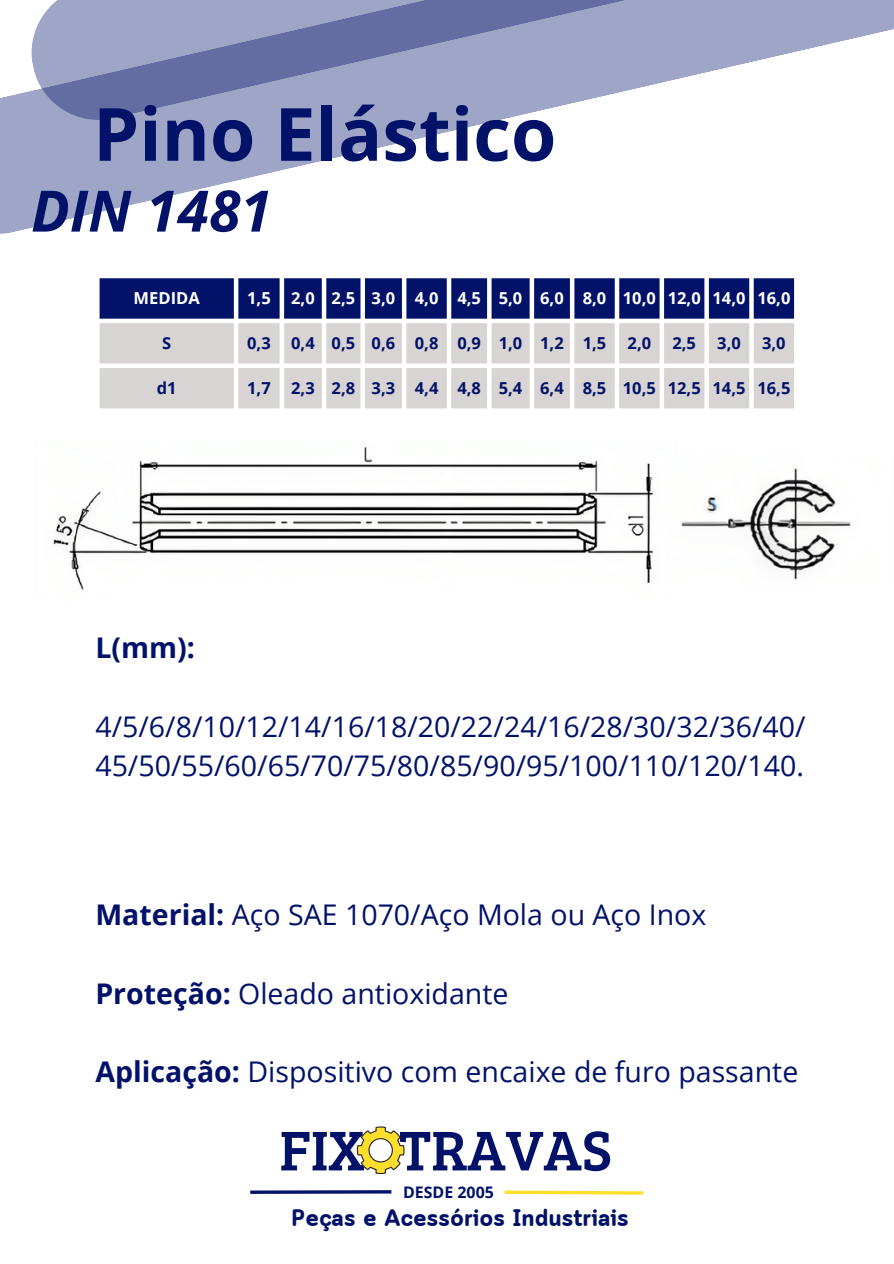
<style>
.page{position:relative;width:894px;height:1264px;background:#fff}
.page>*{position:absolute;margin:0;border:0;box-sizing:border-box;transform-origin:0 0}
.t1{font:700 73.35px "Open Sans";color:#021269}
.t2{font:57.75px "Bree Serif";color:#021269}
.t3{font:italic 700 57.15px "Open Sans";color:#021269}
.t4{font:28.5px/39.3px "Open Sans";color:#021269}
.t5{font:700 28.5px "Open Sans";color:#021269}
.t6{font:700 23.85px "Cloud Soft";color:#021269}
.t7{font:700 16.5px "Open Sans";color:#021269}
.t8{font:700 16.5px "Open Sans";color:#fff}
.t9{font:700 15.9px "Open Sans";color:#021269}
.s1{font-weight:700}
</style>
<div class="page">
<svg style="left:0;top:92px;width:472px;height:142px;fill:#9fa5c6"></svg>
<svg style="left:25px;top:0;width:868px;height:126px;fill:#9fa5c6"></svg>
<svg style="left:99px;top:278px;width:694px;height:41px;background:#1b2977"></svg>
<svg style="left:99px;top:323px;width:694px;height:85px;background:#ddd9d9"></svg>
<img style="left:53px;top:447px;width:601px;height:143px">
<img style="left:681px;top:468px;width:170px;height:112px">
<hr style="left:250px;top:1190px;width:141px;height:3px;background:#021269">
<svg style="left:504px;top:1190px;width:140px;height:5px"></svg>
<svg style="left:357px;top:1126px;width:47px;height:47px"></svg>
<p class="t1" style="left:93px;top:82px;width:464px">Pino Elástico</p>
<p class="t3" style="left:31px;top:170px;width:242px">DIN 1481</p>
<p class="t8" style="left:134px;top:286px;width:68px">MEDIDA</p>
<p class="t8" style="left:247px;top:286px;width:25px">1,5</p>
<p class="t8" style="left:291px;top:286px;width:25px">2,0</p>
<p class="t8" style="left:331px;top:286px;width:25px">2,5</p>
<p class="t8" style="left:371px;top:286px;width:25px">3,0</p>
<p class="t8" style="left:414px;top:286px;width:25px">4,0</p>
<p class="t8" style="left:457px;top:286px;width:25px">4,5</p>
<p class="t8" style="left:498px;top:286px;width:25px">5,0</p>
<p class="t8" style="left:540px;top:286px;width:25px">6,0</p>
<p class="t8" style="left:582px;top:286px;width:25px">8,0</p>
<p class="t8" style="left:622px;top:286px;width:35px">10,0</p>
<p class="t8" style="left:667px;top:286px;width:35px">12,0</p>
<p class="t8" style="left:712px;top:286px;width:35px">14,0</p>
<p class="t8" style="left:757px;top:286px;width:35px">16,0</p>
<p class="t7" style="left:162px;top:331px;width:11px">S</p>
<p class="t7" style="left:247px;top:331px;width:25px">0,3</p>
<p class="t7" style="left:291px;top:331px;width:25px">0,4</p>
<p class="t7" style="left:331px;top:331px;width:25px">0,5</p>
<p class="t7" style="left:371px;top:331px;width:25px">0,6</p>
<p class="t7" style="left:414px;top:331px;width:25px">0,8</p>
<p class="t7" style="left:457px;top:331px;width:25px">0,9</p>
<p class="t7" style="left:498px;top:331px;width:25px">1,0</p>
<p class="t7" style="left:540px;top:331px;width:25px">1,2</p>
<p class="t7" style="left:582px;top:331px;width:25px">1,5</p>
<p class="t7" style="left:627px;top:331px;width:25px">2,0</p>
<p class="t7" style="left:672px;top:331px;width:25px">2,5</p>
<p class="t7" style="left:717px;top:331px;width:25px">3,0</p>
<p class="t7" style="left:761px;top:331px;width:25px">3,0</p>
<p class="t7" style="left:157px;top:376px;width:21px">d1</p>
<p class="t7" style="left:247px;top:376px;width:25px">1,7</p>
<p class="t7" style="left:291px;top:376px;width:25px">2,3</p>
<p class="t7" style="left:331px;top:376px;width:25px">2,8</p>
<p class="t7" style="left:371px;top:376px;width:25px">3,3</p>
<p class="t7" style="left:414px;top:376px;width:25px">4,4</p>
<p class="t7" style="left:457px;top:376px;width:25px">4,8</p>
<p class="t7" style="left:498px;top:376px;width:25px">5,4</p>
<p class="t7" style="left:540px;top:376px;width:25px">6,4</p>
<p class="t7" style="left:582px;top:376px;width:25px">8,5</p>
<p class="t7" style="left:622px;top:376px;width:35px">10,5</p>
<p class="t7" style="left:667px;top:376px;width:35px">12,5</p>
<p class="t7" style="left:712px;top:376px;width:35px">14,5</p>
<p class="t7" style="left:757px;top:376px;width:35px">16,5</p>
<p class="t5" style="left:95px;top:627px;width:101px">L(mm):</p>
<p class="t4" style="left:95px;top:706px;width:711px">4/5/6/8/10/12/14/16/18/20/22/24/16/28/30/32/36/40/<br>45/50/55/60/65/70/75/80/85/90/95/100/110/120/140.</p>
<p class="t4" style="left:95px;top:894px;width:612px"><span class="s1">Material:</span> Aço SAE 1070/Aço Mola ou Aço Inox</p>
<p class="t4" style="left:95px;top:973px;width:414px"><span class="s1">Proteção:</span> Oleado antioxidante</p>
<p class="t4" style="left:95px;top:1051px;width:704px"><span class="s1">Aplicação:</span> Dispositivo com encaixe de furo passante</p>
<p class="t2" style="left:279px;top:1108px;width:334px">FIX TRAVAS</p>
<p class="t9" style="left:403px;top:1180px;width:92px">DESDE 2005</p>
<p class="t6" style="left:291px;top:1203px;width:338px">Peças e Acessórios Industriais</p>
</div>
